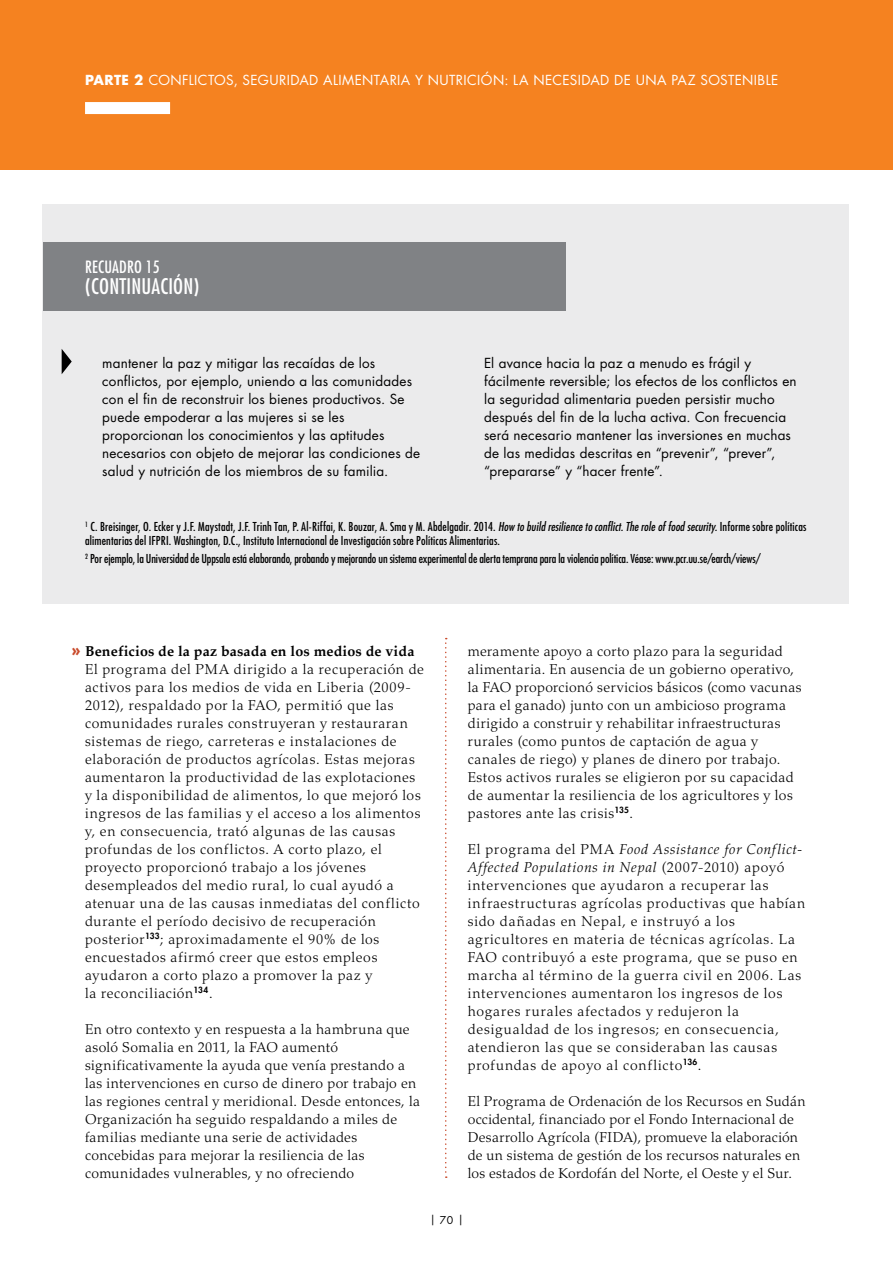
<style>
.page{position:relative;width:893px;height:1263px;background:#fff}
.page>*{position:absolute;margin:0;border:0;box-sizing:border-box;transform-origin:0 0}
.t1{font:condensed 21px "Futura Std";letter-spacing:.01em;color:#fff}
.t2{font:condensed 16.5px "Futura Std";letter-spacing:.01em;color:#fff}
.t3{font:800 16.5px "Futura Std";color:#c94b2c}
.t4{font:300 14.25px/18px "Palatino LT Std";letter-spacing:.04em;color:#000}
.t5{font:300 14.25px/18px "Palatino LT Std";letter-spacing:.015em;color:#000}
.t6{font:700 14.25px "Palatino";letter-spacing:.01em;color:#000}
.t7{font:13.5px/18px "Futura Std";letter-spacing:.015em;color:#000}
.t8{font:13.5px "Futura Std";letter-spacing:.03em;color:#fff}
.t9{font:condensed 12px/13.5px "Futura Std";letter-spacing:.01em;color:#000}
.t10{font:10.5px "Futura Std";color:#000}
.s1{font-weight:700}
.s2{font-style:italic}
</style>
<div class="page">
<div style="left:0;top:0;width:893px;height:170px;background:#f58220"></div>
<div style="left:85px;top:102px;width:85px;height:12px;background:#fff"></div>
<svg style="left:445px;top:638px;width:2px;height:540px"></svg>
<div style="left:43px;top:205px;width:806px;height:399px;background:#ebebec"></div>
<div style="left:43px;top:242px;width:523px;height:69px;background:#808285"></div>
<svg style="left:62px;top:349px;width:10px;height:25px"></svg>
<p class="t8" style="left:85px;top:71px;width:695px"><span class="s1">PARTE 2</span> CONFLICTOS, SEGURIDAD ALIMENTARIA Y NUTRICIÓN: LA NECESIDAD DE UNA PAZ SOSTENIBLE</p>
<p class="t2" style="left:85px;top:257px;width:76px">RECUADRO 15</p>
<h1 class="t1" style="left:85px;top:274px;width:116px">(CONTINUACIÓN)</h1>
<p class="t7" style="left:102px;top:354px;width:319px">mantener la paz y mitigar las recaídas de los conflictos, por ejemplo, uniendo a las comunidades con el fin de reconstruir los bienes productivos. Se puede empoderar a las mujeres si se les proporcionan los conocimientos y las aptitudes necesarios con objeto de mejorar las condiciones de salud y nutrición de los miembros de su familia.</p>
<p class="t7" style="left:484px;top:354px;width:314px">El avance hacia la paz a menudo es frágil y fácilmente reversible; los efectos de los conflictos en la seguridad alimentaria pueden persistir mucho después del fin de la lucha activa. Con frecuencia será necesario mantener las inversiones en muchas de las medidas descritas en “prevenir”, “prever”, “prepararse” y “hacer frente”.</p>
<p class="t9" style="left:85px;top:520px;width:723px"><sup>1</sup> C. Breisinger, O. Ecker y J.F. Maystadt, J.F. Trinh Tan, P. Al-Riffai, K. Bouzar, A. Sma y M. Abdelgadir. 2014. <span class="s2">How to build resilience to conflict. The role of food security.</span> Informe sobre políticas alimentarias del IFPRI. Washington, D.C., Instituto Internacional de Investigación sobre Políticas Alimentarias.</p>
<p class="t9" style="left:85px;top:551px;width:677px"><sup>2</sup> Por ejemplo, la Universidad de Uppsala está elaborando, probando y mejorando un sistema experimental de alerta temprana para la violencia política. Véase: www.pcr.uu.se/earch/views/</p>
<p class="t6" style="left:85px;top:639px;width:331px">Beneficios de la paz basada en los medios de vida</p>
<p class="t4" style="left:85px;top:660px;width:341px">El programa del PMA dirigido a la recuperación de activos para los medios de vida en Liberia (2009- 2012), respaldado por la FAO, permitió que las comunidades rurales construyeran y restauraran sistemas de riego, carreteras e instalaciones de elaboración de productos agrícolas. Estas mejoras aumentaron la productividad de las explotaciones y la disponibilidad de alimentos, lo que mejoró los ingresos de las familias y el acceso a los alimentos y, en consecuencia, trató algunas de las causas profundas de los conflictos. A corto plazo, el proyecto proporcionó trabajo a los jóvenes desempleados del medio rural, lo cual ayudó a atenuar una de las causas inmediatas del conflicto durante el período decisivo de recuperación posterior<sup>133</sup>; aproximadamente el 90% de los encuestados afirmó creer que estos empleos ayudaron a corto plazo a promover la paz y<br>la reconciliación<sup>134</sup>.</p>
<p class="t4" style="left:85px;top:1020px;width:336px">En otro contexto y en respuesta a la hambruna que asoló Somalia en 2011, la FAO aumentó significativamente la ayuda que venía prestando a las intervenciones en curso de dinero por trabajo en las regiones central y meridional. Desde entonces, la Organización ha seguido respaldando a miles de familias mediante una serie de actividades concebidas para mejorar la resiliencia de las comunidades vulnerables, y no ofreciendo</p>
<p class="t3" style="left:71px;top:639px;width:11px">»</p>
<p class="t4" style="left:468px;top:642px;width:335px">meramente apoyo a corto plazo para la seguridad alimentaria. En ausencia de un gobierno operativo, la FAO proporcionó servicios básicos (como vacunas para el ganado) junto con un ambicioso programa dirigido a construir y rehabilitar infraestructuras rurales (como puntos de captación de agua y canales de riego) y planes de dinero por trabajo.<br>Estos activos rurales se eligieron por su capacidad de aumentar la resiliencia de los agricultores y los pastores ante las crisis<sup>135</sup>.</p>
<p class="t4" style="left:468px;top:840px;width:339px">El programa del PMA <span class="s2">Food Assistance for Conflict-Affected Populations in Nepal</span> (2007-2010) apoyó intervenciones que ayudaron a recuperar las infraestructuras agrícolas productivas que habían sido dañadas en Nepal, e instruyó a los agricultores en materia de técnicas agrícolas. La FAO contribuyó a este programa, que se puso en marcha al término de la guerra civil en 2006. Las intervenciones aumentaron los ingresos de los hogares rurales afectados y redujeron la desigualdad de los ingresos; en consecuencia, atendieron las que se consideraban las causas profundas de apoyo al conflicto<sup>136</sup>.</p>
<p class="t5" style="left:468px;top:1092px;width:339px">El Programa de Ordenación de los Recursos en Sudán occidental, financiado por el Fondo Internacional de Desarrollo Agrícola (FIDA), promueve la elaboración de un sistema de gestión de los recursos naturales en los estados de Kordofán del Norte, el Oeste y el Sur.</p>
<p class="t10" style="left:430px;top:1213px;width:35px">| 70 |</p>
</div>
